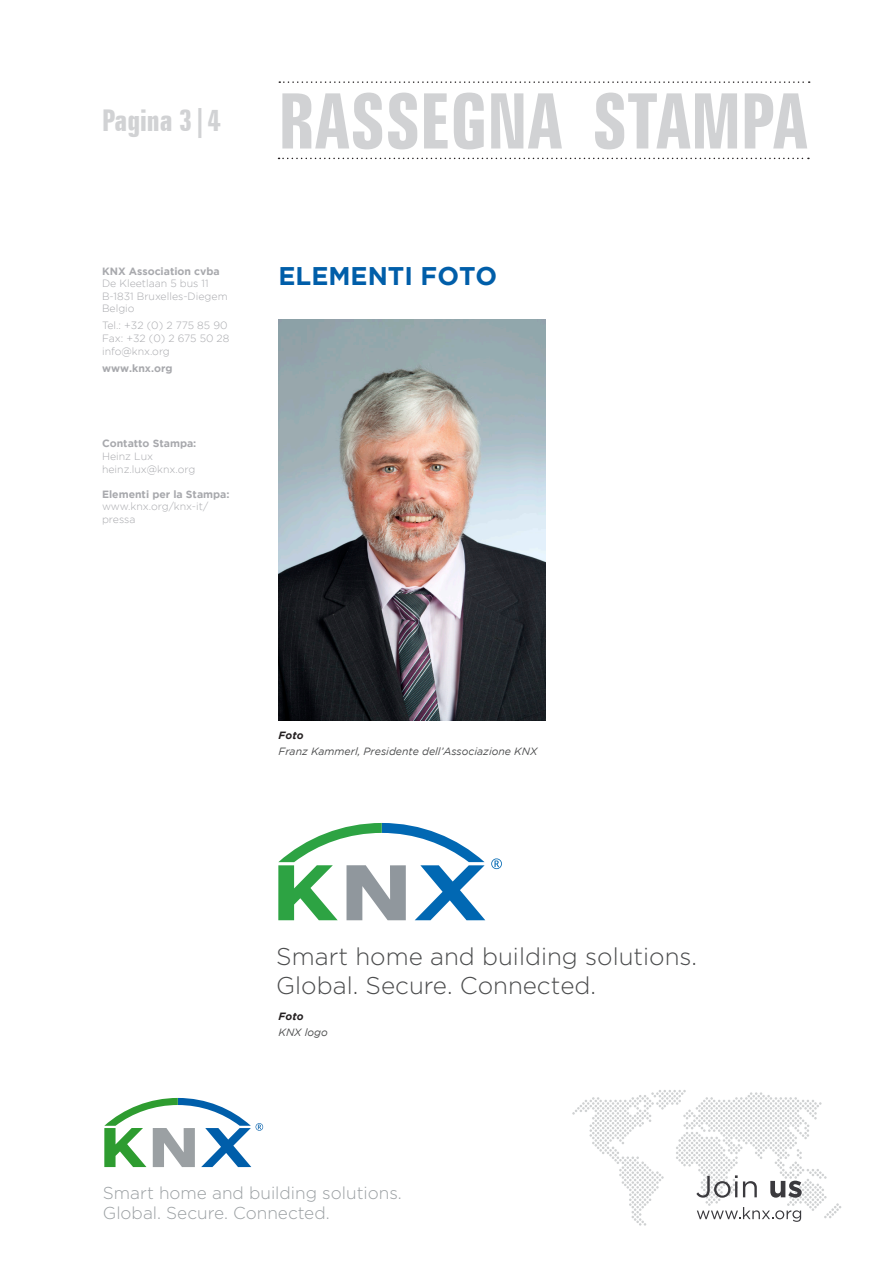
<style>
.page{position:relative;width:893px;height:1263px;background:#fff}
.page>*{position:absolute;margin:0;border:0;box-sizing:border-box;transform-origin:0 0}
.t1{font:700 extra-condensed 76.5px "Zurich BT";color:#d1d2d4}
.t2{font:700 extra-condensed 30px "Zurich BT";color:#d1d2d4}
.t3{font:700 25.5px "Gotham";color:#005ea9}
.t4{font:300 24.15px/28.7px "Gotham";color:#4b4c4d}
.t5{font:300 17.25px/20.4px "Gotham";color:#9ba0a3}
.t6{font:300 10.5px/12.6px "Gotham";color:#a8a9ad}
.t7{font:700 10.5px "Gotham";color:#a8a9ad}
.t8{font:italic 10.5px "Gotham";color:#4b4c4d}
.t9{font:italic 700 10.5px "Gotham";color:#231f20}
</style>
<div class="page">
<svg style="left:279px;top:158px;width:530px;height:1px"></svg>
<svg style="left:279px;top:81px;width:531px;height:2px"></svg>
<svg style="left:104px;top:1098px;width:159px;height:69px"></svg>
<svg style="left:572px;top:1090px;width:269px;height:135px"></svg>
<img style="left:279px;top:319px;width:266px;height:402px">
<svg style="left:278px;top:823px;width:207px;height:97px"></svg>
<svg style="left:491px;top:858px;width:11px;height:11px"></svg>
<h2 class="t2" style="left:102px;top:103px;width:120px">Pagina 3|4</h2>
<p class="t7" style="left:102px;top:265px;width:119px">KNX Association cvba</p>
<p class="t6" style="left:102px;top:277px;width:127px">De Kleetlaan 5 bus 11<br>B-1831 Bruxelles-Diegem<br>Belgio</p>
<p class="t6" style="left:102px;top:319px;width:129px">Tel.: +32 (0) 2 775 85 90<br>Fax: +32 (0) 2 675 50 28 info@knx.org</p>
<p class="t7" style="left:102px;top:362px;width:72px">www.knx.org</p>
<p class="t7" style="left:102px;top:437px;width:96px">Contatto Stampa:</p>
<p class="t6" style="left:102px;top:450px;width:95px">Heinz Lux heinz.lux@knx.org</p>
<p class="t7" style="left:102px;top:488px;width:129px">Elementi per la Stampa:</p>
<p class="t6" style="left:102px;top:500px;width:108px">www.knx.org/knx-it/ pressa</p>
<h1 class="t1" style="left:279px;top:78px;width:531px">RASSEGNA STAMPA</h1>
<h3 class="t3" style="left:279px;top:262px;width:220px">ELEMENTI FOTO</h3>
<p class="t9" style="left:279px;top:729px;width:27px">Foto</p>
<p class="t8" style="left:279px;top:746px;width:260px">Franz Kammerl, Presidente dell’Associazione KNX</p>
<h3 class="t4" style="left:276px;top:941px;width:422px">Smart home and building solutions.<br>Global. Secure. Connected.</h3>
<p class="t9" style="left:279px;top:1010px;width:27px">Foto</p>
<p class="t8" style="left:279px;top:1027px;width:51px">KNX logo</p>
<h3 class="t5" style="left:103px;top:1182px;width:300px">Smart home and building solutions.<br>Global. Secure. Connected.</h3>
</div>
